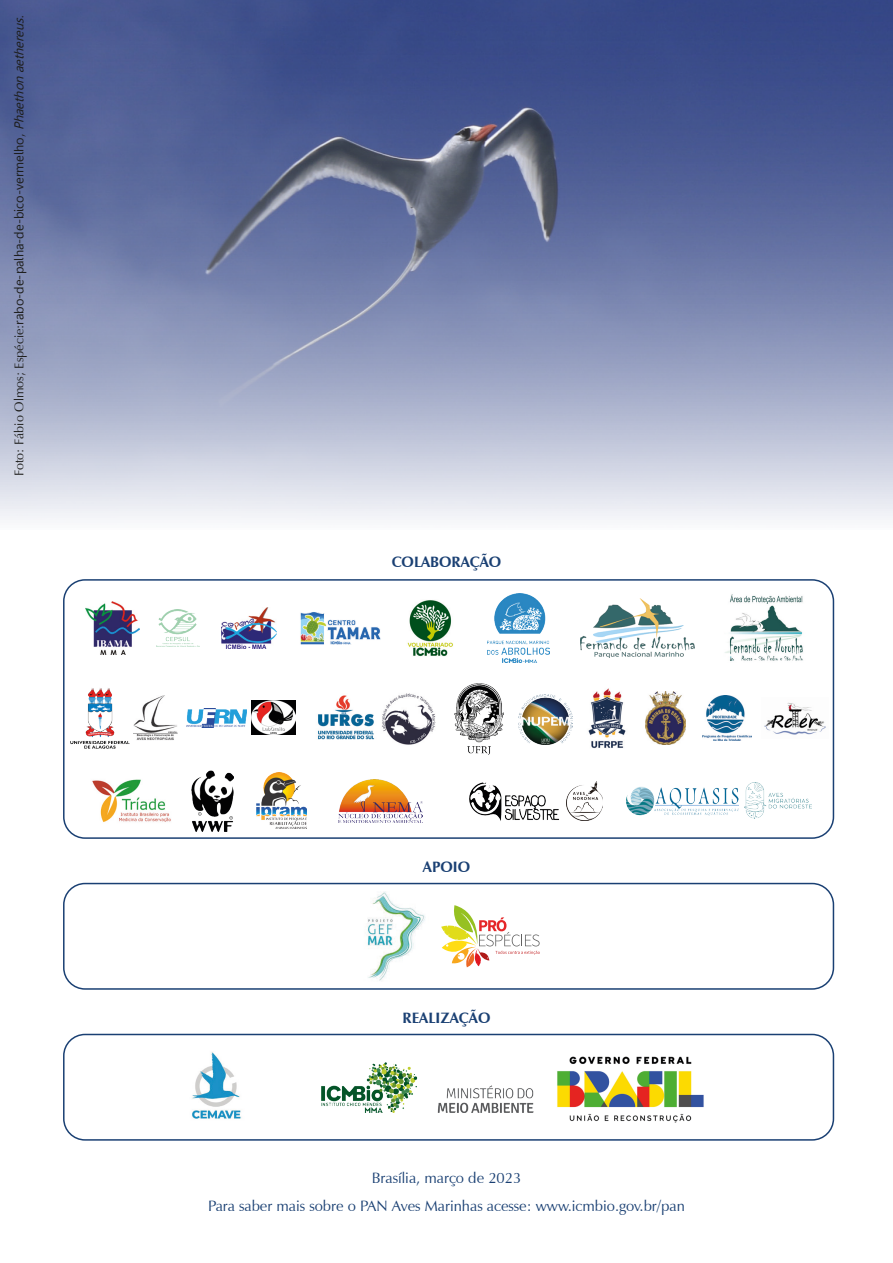
<style>
.page{position:relative;width:893px;height:1263px;background:#fff}
.page>*{position:absolute;margin:0;border:0;box-sizing:border-box;transform-origin:0 0}
.t1{font:15px "Zapf Humanist 601 BT";color:#1a4073}
.t2{font:700 15px "Zapf Humanist 601 BT";color:#1a4073}
.t3{font:12.75px "Gisha";color:#1d1d1b}
.s1{font-family:"Zapf Humanist 601 BT"}
.s2{font-style:italic}
.s3{font-family:"Zapf Humanist 601 BT";font-style:italic}
</style>
<div class="page">
<div style="left:63px;top:579px;width:771px;height:260px;border:2px solid #1a4073;border-radius:21px"></div>
<div style="left:63px;top:1034px;width:771px;height:107px;border:2px solid #1a4073;border-radius:21px"></div>
<img style="left:0;top:0;width:893px;height:520px">
<img style="left:192px;top:1052px;width:49px;height:67px">
<img style="left:85px;top:601px;width:55px;height:53px">
<img style="left:588px;top:688px;width:38px;height:61px">
<div style="left:63px;top:883px;width:771px;height:107px;border:2px solid #1a4073;border-radius:21px"></div>
<img style="left:367px;top:891px;width:59px;height:90px">
<img style="left:626px;top:786px;width:112px;height:30px">
<img style="left:744px;top:783px;width:67px;height:36px">
<img style="left:469px;top:782px;width:91px;height:39px">
<img style="left:566px;top:781px;width:36px;height:40px">
<img style="left:407px;top:600px;width:46px;height:56px">
<img style="left:222px;top:608px;width:55px;height:40px">
<img style="left:382px;top:693px;width:54px;height:52px">
<img style="left:257px;top:773px;width:50px;height:56px">
<img style="left:192px;top:770px;width:41px;height:62px">
<img style="left:338px;top:780px;width:84px;height:42px">
<svg style="left:441px;top:905px;width:99px;height:62px"></svg>
<img style="left:725px;top:594px;width:78px;height:67px">
<img style="left:580px;top:598px;width:114px;height:59px">
<img style="left:488px;top:593px;width:61px;height:70px">
<img style="left:646px;top:691px;width:40px;height:53px">
<img style="left:702px;top:696px;width:49px;height:44px">
<img style="left:764px;top:702px;width:62px;height:33px">
<img style="left:300px;top:612px;width:81px;height:32px">
<img style="left:92px;top:779px;width:79px;height:43px">
<img style="left:133px;top:695px;width:44px;height:45px">
<img style="left:70px;top:688px;width:60px;height:61px">
<img style="left:318px;top:695px;width:57px;height:45px">
<img style="left:455px;top:683px;width:48px;height:71px">
<img style="left:251px;top:701px;width:45px;height:34px">
<img style="left:187px;top:708px;width:60px;height:19px">
<img style="left:158px;top:609px;width:40px;height:37px">
<img style="left:557px;top:1056px;width:147px;height:67px">
<img style="left:321px;top:1062px;width:213px;height:50px">
<img style="left:519px;top:694px;width:54px;height:51px">
<p class="t3" style="left:12px;top:476px;width:463px;rotate:-90deg"><span class="s1">Foto: Fábio Olmos; Espécie:</span>rabo-de-palha-de-bico-vermelho<span class="s1">,</span> <span class="s2">Phaethonaethereus</span><span class="s3">.</span></p>
<p class="t2" style="left:392px;top:553px;width:111px">COLABORAÇÃO</p>
<p class="t2" style="left:423px;top:857px;width:49px">APOIO</p>
<p class="t2" style="left:403px;top:1008px;width:89px">REALIZAÇÃO</p>
<p class="t1" style="left:372px;top:1169px;width:151px">Brasília, março de 2023</p>
<p class="t1" style="left:208px;top:1196px;width:478px">Para saber mais sobre o PAN Aves Marinhas acesse: www.icmbio.gov.br/pan</p>
</div>
